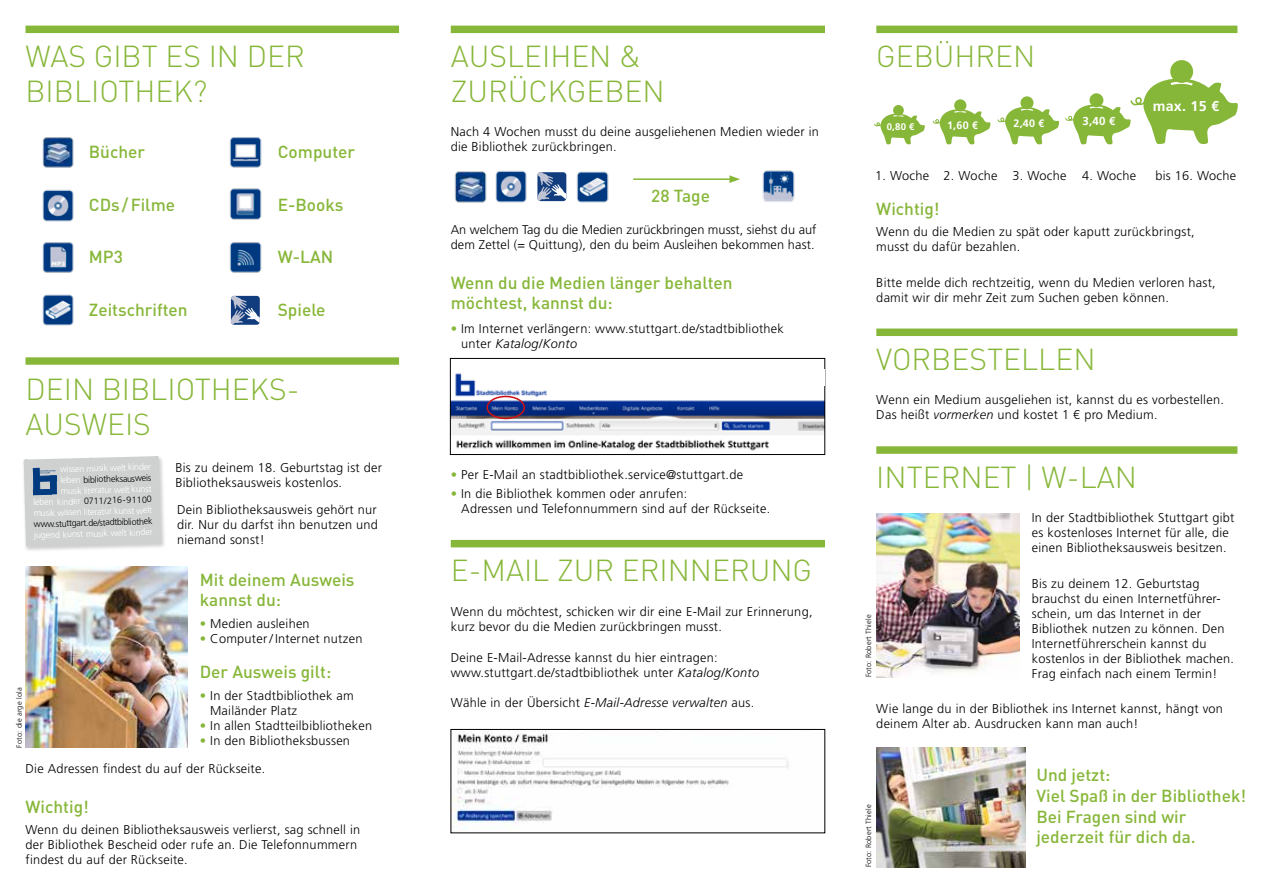
<style>
.page{position:relative;width:1263px;height:893px;background:#fff}
.page>*{position:absolute;margin:0;border:0;box-sizing:border-box;transform-origin:0 0}
.t1{font:300 30px/34.5px "DIN";color:#87b739}
.t2{font:500 17.25px/20.7px "DIN";color:#87b739}
.t3{font:700 14.25px "Frutiger";color:#fff}
.t4{font:300 12.75px/15px "Frutiger";letter-spacing:.02em;color:#000}
.t5{font:300 12.75px/15px "Frutiger";color:#000}
.t6{font:700 11.55px "Frutiger";color:#fff}
.t7{font:700 10.8px "Frutiger";color:#fff}
.t8{font:700 9.6px "Frutiger";color:#fff}
.t9{font:300 9px/10.8px "Frutiger";color:#fff;text-align:right}
.t10{font:300 9px "Frutiger";color:#000}
.t11{font:300 7.5px "Frutiger";letter-spacing:.02em;color:#000}
.s1{color:#87b739}
.s2{color:#000}
.s3{font-style:italic}
</style>
<div class="page">
<div style="left:26px;top:26px;width:373px;height:7px;background:#87b739"></div>
<div style="left:26px;top:357px;width:373px;height:8px;background:#87b739"></div>
<img style="left:26px;top:567px;width:161px;height:180px">
<div style="left:22px;top:455px;width:144px;height:98px;background:#000;opacity:.2"></div>
<svg style="left:24px;top:456px;width:137px;height:90px;background:#c8cbce"></svg>
<svg style="left:231px;top:296px;width:29px;height:29px"></svg>
<img style="left:229px;top:137px;width:33px;height:31px">
<img style="left:229px;top:242px;width:33px;height:31px">
<img style="left:229px;top:188px;width:33px;height:32px">
<img style="left:42px;top:294px;width:32px;height:32px">
<img style="left:42px;top:189px;width:32px;height:33px">
<img style="left:42px;top:137px;width:32px;height:31px">
<img style="left:42px;top:242px;width:32px;height:31px">
<div style="left:451px;top:26px;width:374px;height:7px;background:#87b739"></div>
<div style="left:451px;top:540px;width:374px;height:7px;background:#87b739"></div>
<img style="left:495px;top:170px;width:32px;height:33px">
<img style="left:454px;top:171px;width:33px;height:32px">
<img style="left:762px;top:170px;width:33px;height:32px">
<img style="left:453px;top:731px;width:336px;height:98px">
<div style="left:451px;top:729px;width:374px;height:104px;border:1px solid #000"></div>
<hr style="left:634px;top:178px;width:98px;height:2px;background:#87b739">
<svg style="left:729px;top:175px;width:11px;height:8px"></svg>
<img style="left:576px;top:171px;width:33px;height:32px">
<svg style="left:537px;top:172px;width:29px;height:29px"></svg>
<img style="left:452px;top:373px;width:371px;height:78px">
<div style="left:450px;top:358px;width:375px;height:97px;border:1px solid #000"></div>
<div style="left:486px;top:396px;width:39px;height:23px;border:2px solid #cd1013;border-radius:50%"></div>
<div style="left:740px;top:369px;width:84px;height:17px;background:#fff"></div>
<div style="left:876px;top:26px;width:361px;height:7px;background:#87b739"></div>
<div style="left:876px;top:329px;width:361px;height:7px;background:#87b739"></div>
<div style="left:876px;top:446px;width:361px;height:8px;background:#87b739"></div>
<img style="left:876px;top:747px;width:150px;height:120px">
<svg style="left:932px;top:109px;width:58px;height:36px"></svg>
<div style="left:954px;top:99px;width:12px;height:13px;background:#87b739;border-radius:50%"></div>
<svg style="left:997px;top:107px;width:62px;height:38px"></svg>
<div style="left:1020px;top:96px;width:13px;height:13px;background:#87b739;border-radius:50%"></div>
<svg style="left:874px;top:113px;width:51px;height:32px"></svg>
<div style="left:893px;top:105px;width:11px;height:11px;background:#87b739;border-radius:50%"></div>
<div style="left:887px;top:123px;width:30px;height:11px;background:#87b739"></div>
<div style="left:947px;top:121px;width:31px;height:10px;background:#87b739"></div>
<div style="left:1013px;top:119px;width:39px;height:11px;background:#87b739"></div>
<svg style="left:1065px;top:79px;width:173px;height:66px"></svg>
<div style="left:1170px;top:60px;width:23px;height:23px;background:#87b739;border-radius:50%"></div>
<div style="left:1153px;top:101px;width:72px;height:10px;background:#87b739"></div>
<img style="left:876px;top:513px;width:143px;height:164px">
<h1 class="t1" style="left:26px;top:39px;width:281px">WAS GIBT ES IN DER<br>BIBLIOTHEK?</h1>
<h2 class="t2" style="left:89px;top:141px;width:58px">Bücher</h2>
<h2 class="t2" style="left:89px;top:193px;width:88px">CDs /Filme</h2>
<h2 class="t2" style="left:89px;top:246px;width:36px">MP3</h2>
<h2 class="t2" style="left:89px;top:299px;width:100px">Zeitschriften</h2>
<h2 class="t2" style="left:278px;top:141px;width:79px">Computer</h2>
<h2 class="t2" style="left:278px;top:193px;width:67px">E-Books</h2>
<h2 class="t2" style="left:278px;top:246px;width:57px">W-LAN</h2>
<h2 class="t2" style="left:278px;top:299px;width:49px">Spiele</h2>
<h1 class="t1" style="left:26px;top:372px;width:275px">DEIN BIBLIOTHEKS-<br>AUSWEIS</h1>
<p class="t4" style="left:176px;top:460px;width:208px">Bis zu deinem 18. Geburtstag ist der<br>Bibliotheksausweis kostenlos.</p>
<p class="t4" style="left:177px;top:502px;width:202px;text-align:justify">Dein Bibliotheksausweis gehört nur dir. Nur du darfst ihn benutzen und niemand sonst!</p>
<h2 class="t2" style="left:200px;top:569px;width:156px">Mit deinem Ausweis kannst du:</h2>
<p class="t4" style="left:200px;top:616px;width:111px"><span class="s1">•</span> Medien ausleihen</p>
<p class="t4" style="left:200px;top:631px;width:164px"><span class="s1">•</span> Computer/ Internet nutzen</p>
<h2 class="t2" style="left:200px;top:661px;width:133px">Der Ausweis gilt:</h2>
<p class="t4" style="left:210px;top:688px;width:145px;text-indent:-10px"><span class="s1">•</span> In der Stadtbibliothek am<br>Mailänder Platz</p>
<p class="t4" style="left:200px;top:718px;width:174px"><span class="s1">•</span> In allen Stadtteilbibliotheken</p>
<p class="t4" style="left:200px;top:733px;width:152px"><span class="s1">•</span> In den Bibliotheksbussen</p>
<p class="t4" style="left:26px;top:761px;width:241px">Die Adressen findest du auf der Rückseite.</p>
<h2 class="t2" style="left:26px;top:795px;width:65px">Wichtig!</h2>
<p class="t4" style="left:26px;top:822px;width:336px">Wenn du deinen Bibliotheksausweis verlierst, sag schnell in der Bibliothek Bescheid oder rufe an. Die Telefonnummern findest du auf der Rückseite.</p>
<p class="t9" style="left:32px;top:465px;width:121px;rotate:-2deg">w issen musik w elt kinder<br>leben <span class="s2">bibliotheksausw eis<br></span>musik literatur w elt kunst<br>leben kinder <span class="s2">0711/216-91100 </span>musik w issen literatur kunst w elt</p>
<p class="t10" style="left:34px;top:520px;width:120px;rotate:-2deg">w w w .stuttgart.de/stadtbibliothek</p>
<p class="t9" style="left:34px;top:530px;width:120px;rotate:-2deg">jugend kunst musik w elt kinder</p>
<p class="t11" style="left:15px;top:748px;width:62px;rotate:-90deg">Foto: die arge lola</p>
<h1 class="t1" style="left:451px;top:39px;width:215px">AUSLEIHEN &amp;<br>ZURÜCKGEBEN</h1>
<p class="t4" style="left:451px;top:124px;width:370px">Nach 4 Wochen musst du deine ausgeliehenen Medien wieder in die Bibliothek zurückbringen.</p>
<h2 class="t2" style="left:651px;top:185px;width:60px">28 Tage</h2>
<p class="t5" style="left:451px;top:222px;width:367px">An welchem Tag du die Medien zurückbringen musst, siehst du auf dem Zettel (= Quittung), den du beim Ausleihen bekommen hast.</p>
<h2 class="t2" style="left:451px;top:272px;width:283px">Wenn du die Medien länger behalten möchtest, kannst du:</h2>
<p class="t4" style="left:461px;top:322px;width:324px;text-indent:-11px"><span class="s1">•</span> Im Internet verlängern: www.stuttgart.de/stadtbibliothek unter <span class="s3">Katalog/Konto</span></p>
<p class="t4" style="left:451px;top:467px;width:294px"><span class="s1">•</span> Per E-Mail an stadtbibliothek.service@stuttgart.de</p>
<p class="t4" style="left:461px;top:486px;width:310px;text-indent:-11px"><span class="s1">•</span> In die Bibliothek kommen oder anrufen:<br>Adressen und Telefonnummern sind auf der Rückseite.</p>
<h1 class="t1" style="left:451px;top:553px;width:363px">E-MAIL ZUR ERINNERUNG</h1>
<p class="t4" style="left:451px;top:604px;width:363px">Wenn du möchtest, schicken wir dir eine E-Mail zur Erinnerung, kurz bevor du die Medien zurückbringen musst.</p>
<p class="t4" style="left:451px;top:650px;width:310px">Deine E-Mail-Adresse kannst du hier eintragen: www.stuttgart.de/stadtbibliothek unter <span class="s3">Katalog/Konto</span></p>
<p class="t4" style="left:451px;top:695px;width:305px">Wähle in der Übersicht <span class="s3">E-Mail-Adresse verwalten</span> aus.</p>
<h1 class="t1" style="left:876px;top:39px;width:161px">GEBÜHREN</h1>
<p class="t8" style="left:887px;top:121px;width:29px">0,80 €</p>
<p class="t7" style="left:947px;top:118px;width:32px">1,60 €</p>
<p class="t7" style="left:1013px;top:117px;width:32px">2,40 €</p>
<p class="t6" style="left:1082px;top:114px;width:35px">3,40 €</p>
<p class="t3" style="left:1153px;top:98px;width:68px">max. 15 €</p>
<p class="t4" style="left:875px;top:168px;width:262px">1. Woche 2. Woche 3. Woche 4. Woche</p>
<p class="t4" style="left:1155px;top:168px;width:82px">bis 16. Woche</p>
<h2 class="t2" style="left:876px;top:197px;width:65px">Wichtig!</h2>
<p class="t4" style="left:876px;top:224px;width:320px">Wenn du die Medien zu spät oder kaputt zurückbringst, musst du dafür bezahlen.</p>
<p class="t4" style="left:876px;top:275px;width:341px">Bitte melde dich rechtzeitig, wenn du Medien verloren hast, damit wir dir mehr Zeit zum Suchen geben können.</p>
<h1 class="t1" style="left:876px;top:342px;width:221px">VORBESTELLEN</h1>
<p class="t4" style="left:876px;top:393px;width:349px">Wenn ein Medium ausgeliehen ist, kannst du es vorbestellen.<br>Das heißt <span class="s3">vormerken</span> und kostet 1 € pro Medium.</p>
<h1 class="t1" style="left:876px;top:459px;width:262px">INTERNET | W-LAN</h1>
<p class="t4" style="left:1032px;top:510px;width:204px">In der Stadtbibliothek Stuttgart gibt es kostenloses Internet für alle, die einen Bibliotheksausweis besitzen.</p>
<p class="t4" style="left:1032px;top:576px;width:204px">Bis zu deinem 12. Geburtstag brauchst du einen Internetführer&shy;schein, um das Internet in der<br>Bibliothek nutzen zu können. Den<br>Internetführerschein kannst du kostenlos in der Bibliothek machen.<br>Frag einfach nach einem Termin!</p>
<p class="t4" style="left:876px;top:701px;width:348px">Wie lange du in der Bibliothek ins Internet kannst, hängt von deinem Alter ab. Ausdrucken kann man auch!</p>
<p class="t11" style="left:864px;top:677px;width:65px;rotate:-90deg">Foto: Robert Thiele</p>
<p class="t11" style="left:864px;top:867px;width:65px;rotate:-90deg">Foto: Robert Thiele</p>
<h2 class="t2" style="left:1036px;top:764px;width:211px">Und jetzt:<br>Viel Spaß in der Bibliothek!<br>Bei Fragen sind wir jederzeit für dich da.</h2>
</div>
